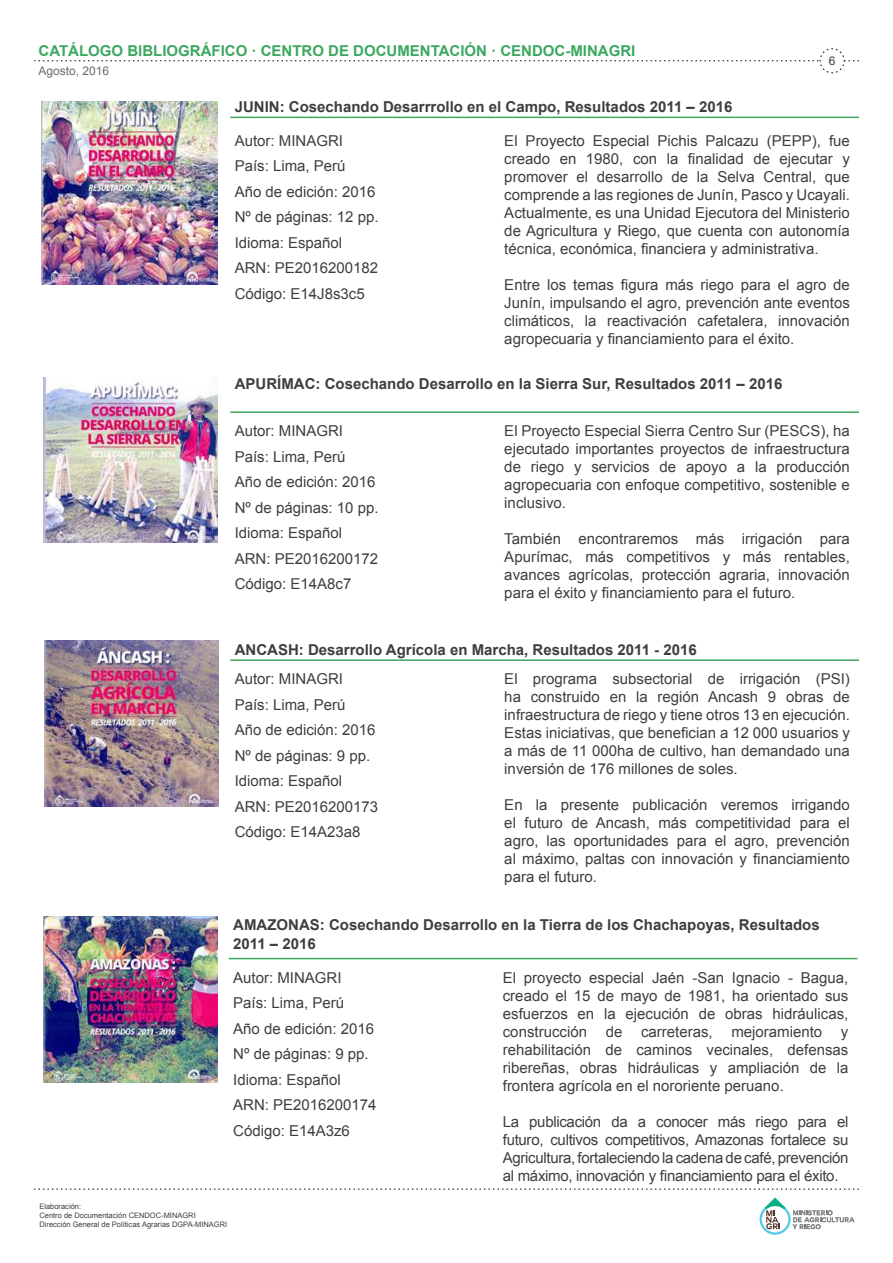
<style>
.page{position:relative;width:893px;height:1263px;background:#fff}
.page>*{position:absolute;margin:0;border:0;box-sizing:border-box;transform-origin:0 0}
.t1{font:15px/18px "Arial";color:#3e3e3f;text-align:justify}
.t2{font:700 15px/18px "Arial";color:#3e3e3f}
.t3{font:700 15px "Arial";color:#3ca860}
.t4{font:12px "Arial";color:#6c6d70}
.t5{font:12px "Arial";color:#3e3e3f}
.t6{font:7.5px/9px "Arial";color:#3e3e3f}
</style>
<div class="page">
<svg style="left:34px;top:1188px;width:825px;height:2px"></svg>
<svg style="left:759px;top:1204px;width:32px;height:31px"></svg>
<div style="left:762px;top:1206px;width:26px;height:26px;background:#fff;border-radius:50%"></div>
<svg style="left:765px;top:1197px;width:20px;height:32px"></svg>
<svg style="left:793px;top:1210px;width:61px;height:19px"></svg>
<svg style="left:34px;top:48px;width:825px;height:26px"></svg>
<hr style="left:230px;top:117px;width:629px;height:1px;background:#3ca860">
<hr style="left:230px;top:411px;width:629px;height:2px;background:#3ca860">
<hr style="left:230px;top:659px;width:629px;height:2px;background:#3ca860">
<img style="left:42px;top:101px;width:176px;height:183px">
<img style="left:43px;top:378px;width:174px;height:164px">
<img style="left:45px;top:640px;width:174px;height:167px">
<hr style="left:229px;top:958px;width:628px;height:1px;background:#3ca860">
<img style="left:43px;top:916px;width:174px;height:167px">
<p class="t3" style="left:39px;top:40px;width:598px">CATÁLOGO BIBLIOGRÁFICO · CENTRO DE DOCUMENTACIÓN · CENDOC-MINAGRI</p>
<p class="t4" style="left:39px;top:62px;width:72px">Agosto, 2016</p>
<p class="t2" style="left:235px;top:98px;width:499px">JUNIN: Cosechando Desarrrollo en el Campo, Resultados 2011 – 2016</p>
<p class="t5" style="left:829px;top:53px;width:8px">6</p>
<p class="t1" style="left:235px;top:128px;width:145px;line-height:25.5px;text-align:left">Autor: MINAGRI<br>País: Lima, Perú<br>Año de edición: 2016<br>Nº de páginas: 12 pp.<br>Idioma: Español<br>ARN: PE2016200182<br>Código: E14J8s3c5</p>
<p class="t1" style="left:504px;top:132px;width:347px">El Proyecto Especial Pichis Palcazu (PEPP), fue creado en 1980, con la finalidad de ejecutar y promover el desarrollo de la Selva Central, que comprende a las regiones de Junín, Pasco y Ucayali.<br>Actualmente, es una Unidad Ejecutora del Ministerio de Agricultura y Riego, que cuenta con autonomía técnica, económica, financiera y administrativa.</p>
<p class="t1" style="left:504px;top:276px;width:347px">Entre los temas figura más riego para el agro de Junín, impulsando el agro, prevención ante eventos climáticos, la reactivación cafetalera, innovación agropecuaria y financiamiento para el éxito.</p>
<p class="t2" style="left:235px;top:375px;width:549px">APURÍMAC: Cosechando Desarrollo en la Sierra Sur, Resultados 2011 – 2016</p>
<p class="t1" style="left:235px;top:418px;width:145px;line-height:25.5px;text-align:left">Autor: MINAGRI<br>País: Lima, Perú<br>Año de edición: 2016<br>Nº de páginas: 10 pp.<br>Idioma: Español<br>ARN: PE2016200172<br>Código: E14A8c7</p>
<p class="t1" style="left:504px;top:422px;width:347px">El Proyecto Especial Sierra Centro Sur (PESCS), ha ejecutado importantes proyectos de infraestructura de riego y servicios de apoyo a la producción agropecuaria con enfoque competitivo, sostenible e inclusivo.</p>
<p class="t1" style="left:504px;top:530px;width:347px">También encontraremos más irrigación para Apurímac, más competitivos y más rentables, avances agrícolas, protección agraria, innovación para el éxito y financiamiento para el futuro.</p>
<p class="t2" style="left:235px;top:641px;width:464px">ANCASH: Desarrollo Agrícola en Marcha, Resultados 2011 - 2016</p>
<p class="t1" style="left:235px;top:666px;width:145px;line-height:25.5px;text-align:left">Autor: MINAGRI<br>País: Lima, Perú<br>Año de edición: 2016<br>Nº de páginas: 9 pp.<br>Idioma: Español<br>ARN: PE2016200173<br>Código: E14A23a8</p>
<p class="t1" style="left:504px;top:670px;width:347px">El programa subsectorial de irrigación (PSI) ha construido en la región Ancash 9 obras de infraestructura de riego y tiene otros 13 en ejecución.<br>Estas iniciativas, que benefician a 12 000 usuarios y a más de 11 000ha de cultivo, han demandado una inversión de 176 millones de soles.</p>
<p class="t1" style="left:504px;top:796px;width:347px">En la presente publicación veremos irrigando el futuro de Ancash, más competitividad para el agro, las oportunidades para el agro, prevención al máximo, paltas con innovación y financiamiento para el futuro.</p>
<p class="t2" style="left:233px;top:917px;width:588px">AMAZONAS: Cosechando Desarrollo en la Tierra de los Chachapoyas, Resultados<br>2011 – 2016</p>
<p class="t1" style="left:233px;top:965px;width:145px;line-height:25.5px;text-align:left">Autor: MINAGRI<br>País: Lima, Perú<br>Año de edición: 2016<br>Nº de páginas: 9 pp.<br>Idioma: Español<br>ARN: PE2016200174<br>Código: E14A3z6</p>
<p class="t6" style="left:39px;top:1202px;width:189px">Elaboración:<br>Centro de Documentación CENDOC-MINAGRI<br>Dirección General de Políticas Agrarias DGPA-MINAGRI</p>
<p class="t1" style="left:503px;top:968px;width:347px">El proyecto especial Jaén -San Ignacio - Bagua, creado el 15 de mayo de 1981, ha orientado sus esfuerzos en la ejecución de obras hidráulicas, construcción de carreteras, mejoramiento y rehabilitación de caminos vecinales, defensas ribereñas, obras hidráulicas y ampliación de la frontera agrícola en el nororiente peruano.</p>
<p class="t1" style="left:503px;top:1112px;width:347px">La publicación da a conocer más riego para el futuro, cultivos competitivos, Amazonas fortalece su Agricultura, fortaleciendo la cadena de café, prevención al máximo, innovación y financiamiento para el éxito.</p>
</div>
